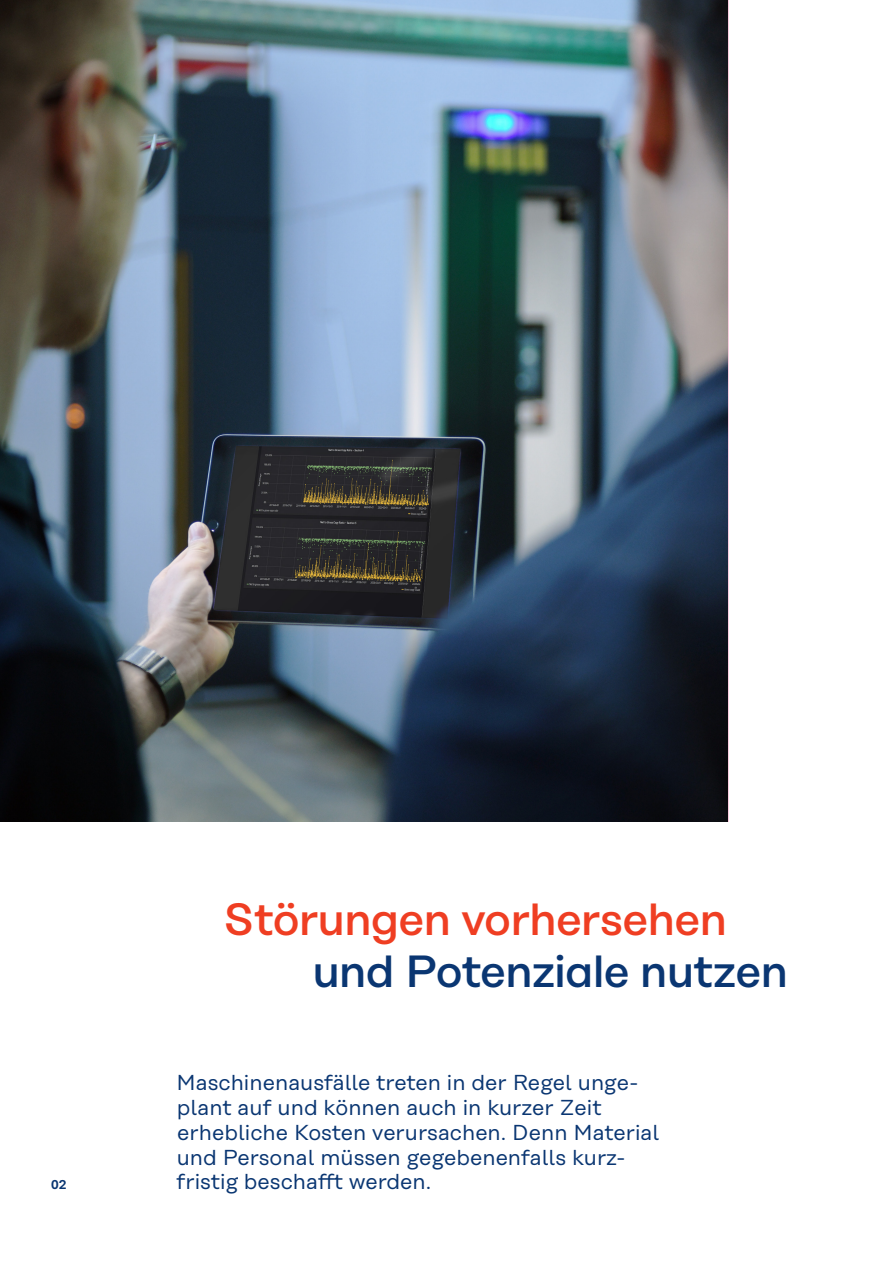
<style>
.page{position:relative;width:893px;height:1263px;background:#fff}
.page>*{position:absolute;margin:0;border:0;box-sizing:border-box;transform-origin:0 0}
.Innen_HL2_-_30pt_34{font:500 45px "Koenig&Bauer H";letter-spacing:-.02em;color:#ef3e22}
.Innen_HL2_-_30pt_34-2{font:500 45px "Koenig&Bauer H";letter-spacing:-.025em;color:#0a3672}
.Einleitung2_-_14_4pt{font:21.6px/24.9px "Koenig&Bauer T";color:#0a3672}
.t1{font:600 12.75px "Koenig&Bauer H";color:#0a3672}
</style>
<div class="page">
<img style="left:0;top:0;width:728px;height:822px">
<p class="t1" style="left:51px;top:1177px;width:17px">02</p>
<p class="Innen_HL2_-_30pt_34" style="left:223px;top:893px;width:506px">Störungen vorhersehen</p>
<p class="Innen_HL2_-_30pt_34-2" style="left:312px;top:945px;width:477px">und Potenziale nutzen</p>
<p class="Einleitung2_-_14_4pt" style="left:176px;top:1070px;width:484px">Maschinenausfälle treten in der Regel unge&shy;plant auf und können auch in kurzer Zeit erhebliche Kosten verursachen. Denn Material und Personal müssen gegebenenfalls kurz&shy;fristig beschafft werden.</p>
</div>
